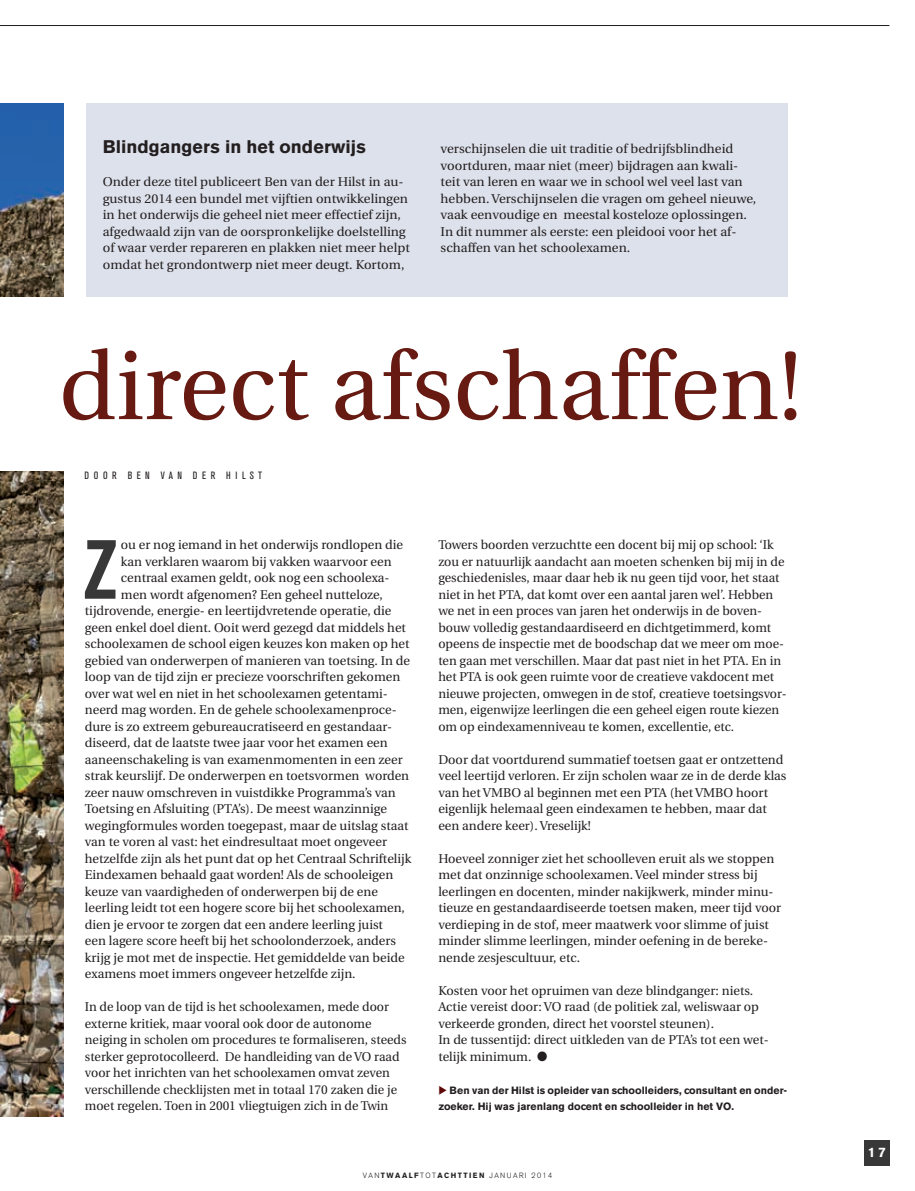
<style>
.page{position:relative;width:915px;height:1191px;background:#fff}
.page>*{position:absolute;margin:0;border:0;box-sizing:border-box;transform-origin:0 0}
.t1{font:95.85px "Utopia";color:#661a11}
.t2{font:700 condensed 82.8px "Akzidenz Grotesk BE";color:#383839}
.t3{font:900 18px "Akzidenz Grotesk";color:#231f20}
.t4{font:900 13.5px "Akzidenz Grotesk";color:#fff}
.t5{font:12.75px/16.5px "Utopia";color:#231f20}
.t6{font:700 10.5px/16.5px "Akzidenz Grotesk BE";color:#231f20}
.t7{font:condensed 10.5px "Akzidenz Grotesk BE";letter-spacing:.42em;color:#231f20}
.t8{font:300 7.5px "Akzidenz Grotesk";letter-spacing:.2em;color:#231f20}
.s1{color:#5d0706}
.s2{font-weight:900}
</style>
<div class="page">
<hr style="left:0;top:25px;width:889px;height:1px;background:#231f20">
<div style="left:863px;top:1140px;width:26px;height:25px;background:#383839"></div>
<div style="left:86px;top:103px;width:701px;height:194px;background:#dde1eb"></div>
<img style="left:0;top:104px;width:64px;height:1013px">
<div style="left:0;top:297px;width:908px;height:174px;background:#fff"></div>
<h3 class="t3" style="left:103px;top:136px;width:265px">Blindgangers in het onderwijs</h3>
<p class="t5" style="left:103px;top:174px;width:308px">Onder deze titel publiceert Ben van der Hilst in au&shy;gustus 2014 een bundel met vijftien ontwikkelingen in het onderwijs die geheel niet meer effectief zijn, afgedwaald zijn van de oorspronkelijke doelstelling of waar verder repareren en plakken niet meer helpt omdat het grondontwerp niet meer deugt. Kortom,</p>
<p class="t5" style="left:440px;top:141px;width:317px">verschijnselen die uit traditie of bedrijfsblindheid voortduren, maar niet (meer) bijdragen aan kwali&shy;teit van leren en waar we in school wel veel last van hebben. Verschijnselen die vragen om geheel nieuwe, vaak eenvoudige en meestal kosteloze oplossingen.<br>In dit nummer als eerste: een pleidooi voor het af&shy;schaffen van het schoolexamen.</p>
<h1 class="t1" style="left:59px;top:334px;width:744px">direct afschaffen!</h1>
<p class="t7" style="left:85px;top:469px;width:179px">DOOR BEN VAN D ER HILST</p>
<h2 class="t2" style="left:83px;top:522px;width:36px">Z</h2>
<p class="t5" style="left:121px;top:537px;width:283px">ou er nog iemand in het onderwijs rondlopen die</p>
<p class="t5" style="left:121px;top:553px;width:272px">kan verklaren waarom bij vakken waarvoor een</p>
<p class="t5" style="left:121px;top:570px;width:270px">centraal examen geldt, ook nog een schoolexa-</p>
<p class="t5" style="left:121px;top:586px;width:263px">men wordt afgenomen? Een geheel nutteloze,</p>
<p class="t5" style="left:85px;top:603px;width:308px">tijdrovende, energie- en leertijdvretende operatie, die</p>
<p class="t5" style="left:85px;top:619px;width:322px">geen enkel doel dient. Ooit werd gezegd dat middels het</p>
<p class="t5" style="left:85px;top:636px;width:326px">schoolexamen de school eigen keuzes kon maken op het</p>
<p class="t5" style="left:85px;top:652px;width:326px">gebied van onderwerpen of manieren van toetsing. In de</p>
<p class="t5" style="left:85px;top:669px;width:317px">loop van de tijd zijn er precieze voorschriften gekomen</p>
<p class="t5" style="left:85px;top:685px;width:304px">over wat wel en niet in het schoolexamen getentami-</p>
<p class="t5" style="left:85px;top:702px;width:313px">neerd mag worden. En de gehele schoolexamenproce-</p>
<p class="t5" style="left:85px;top:718px;width:309px">dure is zo extreem gebureaucratiseerd en gestandaar-</p>
<p class="t5" style="left:85px;top:735px;width:304px">diseerd, dat de laatste twee jaar voor het examen een</p>
<p class="t5" style="left:85px;top:751px;width:319px">aaneenschakeling is van examenmomenten in een zeer</p>
<p class="t5" style="left:85px;top:768px;width:326px">strak keurslijf. De onderwerpen en toetsvormen worden</p>
<p class="t5" style="left:85px;top:784px;width:312px">zeer nauw omschreven in vuistdikke Programma’s van</p>
<p class="t5" style="left:85px;top:801px;width:303px">Toetsing en Afsluiting (PTA’s). De meest waanzinnige</p>
<p class="t5" style="left:85px;top:817px;width:325px">wegingformules worden toegepast, maar de uitslag staat</p>
<p class="t5" style="left:85px;top:834px;width:303px">van te voren al vast: het eindresultaat moet ongeveer</p>
<p class="t5" style="left:85px;top:850px;width:328px">hetzelfde zijn als het punt dat op het Centraal Schriftelijk</p>
<p class="t5" style="left:85px;top:867px;width:310px">Eindexamen behaald gaat worden! Als de schooleigen</p>
<p class="t5" style="left:85px;top:883px;width:294px">keuze van vaardigheden of onderwerpen bij de ene</p>
<p class="t5" style="left:85px;top:900px;width:321px">leerling leidt tot een hogere score bij het schoolexamen,</p>
<p class="t5" style="left:85px;top:916px;width:299px">dien je ervoor te zorgen dat een andere leerling juist</p>
<p class="t5" style="left:85px;top:933px;width:312px">een lagere score heeft bij het schoolonderzoek, anders</p>
<p class="t5" style="left:85px;top:949px;width:321px">krijg je mot met de inspectie. Het gemiddelde van beide</p>
<p class="t5" style="left:85px;top:966px;width:272px">examens moet immers ongeveer hetzelfde zijn.</p>
<p class="t5" style="left:85px;top:999px;width:323px">In de loop van de tijd is het schoolexamen, mede door externe kritiek, maar vooral ook door de autonome neiging in scholen om procedures te formaliseren, steeds sterker geprotocolleerd. De handleiding van de VO raad voor het inrichten van het schoolexamen omvat zeven verschillende checklijsten met in totaal 170 zaken die je moet regelen. Toen in 2001 vliegtuigen zich in de Twin</p>
<p class="t5" style="left:438px;top:537px;width:350px">Towers boorden verzuchtte een docent bij mij op school: ‘Ik zou er natuurlijk aandacht aan moeten schenken bij mij in de geschiedenisles, maar daar heb ik nu geen tijd voor, het staat niet in het PTA, dat komt over een aantal jaren wel’. Hebben we net in een proces van jaren het onderwijs in de boven&shy;bouw volledig gestandaardiseerd en dichtgetimmerd, komt opeens de inspectie met de boodschap dat we meer om moe&shy;ten gaan met verschillen. Maar dat past niet in het PTA. En in het PTA is ook geen ruimte voor de creatieve vakdocent met nieuwe projecten, omwegen in de stof, creatieve toetsingsvor&shy;men, eigenwijze leerlingen die een geheel eigen route kiezen om op eindexamenniveau te komen, excellentie, etc.</p>
<p class="t5" style="left:438px;top:751px;width:349px">Door dat voortdurend summatief toetsen gaat er ontzettend veel leertijd verloren. Er zijn scholen waar ze in de derde klas van het VMBO al beginnen met een PTA (het VMBO hoort eigenlijk helemaal geen eindexamen te hebben, maar dat een andere keer). Vreselijk!</p>
<p class="t5" style="left:438px;top:850px;width:344px">Hoeveel zonniger ziet het schoolleven eruit als we stoppen met dat onzinnige schoolexamen. Veel minder stress bij leerlingen en docenten, minder nakijkwerk, minder minu&shy;tieuze en gestandaardiseerde toetsen maken, meer tijd voor verdieping in de stof, meer maatwerk voor slimme of juist minder slimme leerlingen, minder oefening in de bereke&shy;nende zesjescultuur, etc.</p>
<p class="t5" style="left:438px;top:982px;width:332px">Kosten voor het opruimen van deze blindganger: niets.<br>Actie vereist door: VO raad (de politiek zal, weliswaar op verkeerde gronden, direct het voorstel steunen).<br>In de tussentijd: direct uitkleden van de PTA’s tot een wet&shy;telijk minimum. ●</p>
<p class="t6" style="left:438px;top:1082px;width:350px"><span class="s1">◆</span> Ben van der Hilst is opleider van schoolleiders, consultant en onder&shy;zoeker. Hij was jarenlang docent en schoolleider in het VO.</p>
<p class="t8" style="left:363px;top:1170px;width:190px">VAN<span class="s2">twaalf</span>TOT<span class="s2">achTtien</span> JANUARI 2014</p>
<p class="t4" style="left:867px;top:1144px;width:19px">17</p>
</div>
